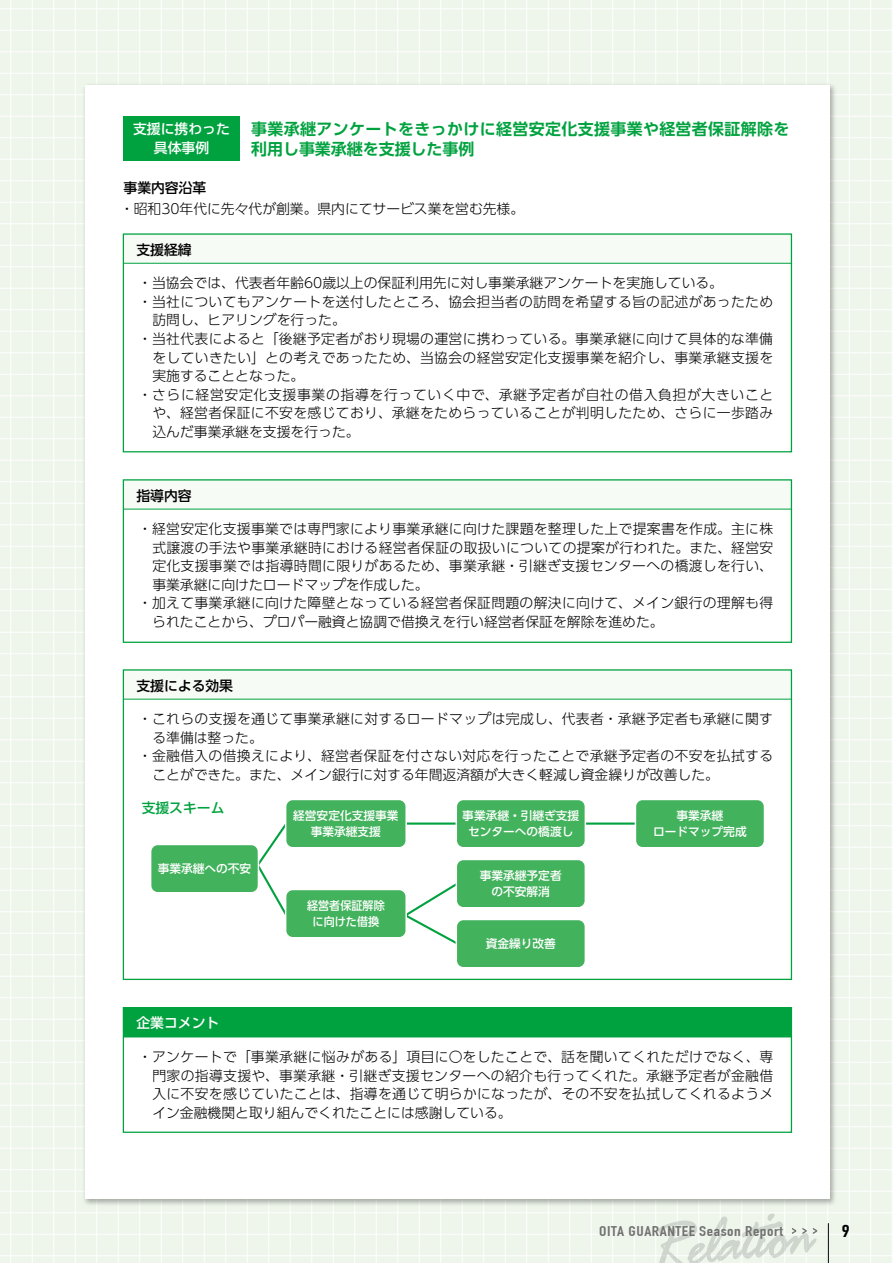
<style>
.page{position:relative;width:893px;height:1263px;background:#fff}
.page>*{position:absolute;margin:0;border:0;box-sizing:border-box;transform-origin:0 0}
.t1{font:700 16.95px "DIN Condensed";color:#000;scale:1.25 1}
.t2{font:700 15.9px/20.2px "UD Shin Go Pro De";letter-spacing:.025em;color:#00a23f}
.t3{font:300 13.8px/18.6px "UD Shin Go Pro";letter-spacing:.025em;color:#000;text-align:justify}
.t4{font:300 13.8px "UD Shin Go Pro";color:#000}
.t5{font:300 13.8px "UD Shin Go Pro";letter-spacing:.05em;color:#000}
.t6{font:700 13.8px "DIN Condensed";letter-spacing:.03em;color:#727171;scale:1.25 1}
.t7{font:500 13.8px "UD Shin Go Pro";color:#000}
.t8{font:500 13.8px/19.2px "UD Shin Go Pro";color:#fff;text-align:center}
.t9{font:500 13.8px "UD Shin Go Pro";color:#00a23f}
.t10{font:500 11.7px/15.9px "UD Shin Go Pro";color:#fff;text-align:center}
.t11{font:500 11.7px/15.9px "UD Shin Go Pro";color:#fff;text-align:center;scale:.95 1}
</style>
<div class="page">
<div style="left:0;top:0;width:893px;height:1263px;background:linear-gradient(to right,#f0f7ee,#f0f7ee)"></div>
<img style="left:81px;top:81px;width:757px;height:1126px">
<div style="left:85px;top:85px;width:744px;height:1114px;background:#fff"></div>
<svg style="left:259px;top:822px;width:376px;height:122px"></svg>
<div style="left:123px;top:116px;width:117px;height:45px;background:#00a23f"></div>
<div style="left:123px;top:234px;width:669px;height:29px;background:#f7fbf6"></div>
<hr style="left:124px;top:263px;width:667px;height:1px;background:#00a23f">
<div style="left:123px;top:233px;width:669px;height:219px;border:1px solid #00a23f"></div>
<div style="left:123px;top:480px;width:669px;height:29px;background:#f7fbf6"></div>
<hr style="left:124px;top:509px;width:667px;height:1px;background:#00a23f">
<div style="left:123px;top:479px;width:669px;height:164px;border:1px solid #00a23f"></div>
<div style="left:123px;top:1007px;width:669px;height:30px;background:#00a23f"></div>
<hr style="left:124px;top:1037px;width:667px;height:1px;background:#00a23f">
<div style="left:123px;top:1007px;width:669px;height:126px;border:1px solid #00a23f"></div>
<div style="left:150px;top:844px;width:109px;height:49px;border:3px solid #fff;border-radius:6px"></div>
<div style="left:151px;top:845px;width:107px;height:47px;background:#43b25d;border-radius:6px"></div>
<div style="left:285px;top:889px;width:122px;height:49px;border:3px solid #fff;border-radius:6px"></div>
<div style="left:286px;top:890px;width:119px;height:47px;background:#43b25d;border-radius:6px"></div>
<div style="left:285px;top:799px;width:122px;height:49px;border:3px solid #fff;border-radius:6px"></div>
<div style="left:286px;top:800px;width:119px;height:47px;background:#43b25d;border-radius:6px"></div>
<div style="left:456px;top:919px;width:130px;height:49px;border:3px solid #fff;border-radius:6px"></div>
<div style="left:457px;top:920px;width:128px;height:47px;background:#43b25d;border-radius:6px"></div>
<div style="left:456px;top:859px;width:130px;height:49px;border:3px solid #fff;border-radius:6px"></div>
<div style="left:457px;top:860px;width:128px;height:47px;background:#43b25d;border-radius:6px"></div>
<div style="left:456px;top:799px;width:130px;height:49px;border:3px solid #fff;border-radius:6px"></div>
<div style="left:457px;top:800px;width:128px;height:47px;background:#43b25d;border-radius:6px"></div>
<div style="left:635px;top:799px;width:130px;height:49px;border:3px solid #fff;border-radius:6px"></div>
<div style="left:636px;top:800px;width:128px;height:47px;background:#43b25d;border-radius:6px"></div>
<div style="left:123px;top:670px;width:669px;height:29px;background:#f7fbf6"></div>
<hr style="left:124px;top:699px;width:667px;height:1px;background:#00a23f">
<svg style="left:658px;top:1214px;width:159px;height:49px;background:#e4ebe2"></svg>
<hr style="left:828px;top:1223px;width:1px;height:40px;background:#000">
<p class="t2" style="left:251px;top:118px;width:540px">事業承継アンケートをきっかけに経営安定化支援事業や経営者保証解除を利用し事業承継を支援した事例</p>
<p class="t8" style="left:133px;top:119px;width:98px">支援に携わった具体事例</p>
<p class="t7" style="left:124px;top:177px;width:84px">事業内容沿革</p>
<p class="t4" style="left:120px;top:197px;width:406px">・昭和30年代に先々代が創業。県内にてサービス業を営む先様。</p>
<p class="t7" style="left:136px;top:238px;width:57px">支援経緯</p>
<p class="t4" style="left:138px;top:272px;width:586px">・当協会では、代表者年齢60歳以上の保証利用先に対し事業承継アンケートを実施している。</p>
<p class="t3" style="left:138px;top:292px;width:636px">・当社についてもアンケートを送付したところ、協会担当者の訪問を希望する旨の記述があったため</p>
<p class="t4" style="left:152px;top:309px;width:195px">訪問し、ヒアリングを行った。</p>
<p class="t3" style="left:138px;top:329px;width:636px">・当社代表によると「後継予定者がおり現場の運営に携わっている。事業承継に向けて具体的な準備</p>
<p class="t3" style="left:152px;top:348px;width:622px">をしていきたい」との考えであったため、当協会の経営安定化支援事業を紹介し、事業承継支援を</p>
<p class="t4" style="left:152px;top:365px;width:154px">実施することとなった。</p>
<p class="t5" style="left:138px;top:383px;width:637px">・さらに経営安定化支援事業の指導を行っていく中で、承継予定者が自社の借入負担が大きいこと</p>
<p class="t3" style="left:152px;top:403px;width:622px">や、経営者保証に不安を感じており、承継をためらっていることが判明したため、さらに一歩踏み</p>
<p class="t4" style="left:152px;top:421px;width:209px">込んだ事業承継を支援を行った。</p>
<p class="t7" style="left:136px;top:484px;width:57px">指導内容</p>
<p class="t3" style="left:138px;top:519px;width:636px">・経営安定化支援事業では専門家により事業承継に向けた課題を整理した上で提案書を作成。主に株</p>
<p class="t3" style="left:152px;top:538px;width:622px">式譲渡の手法や事業承継時における経営者保証の取扱いについての提案が行われた。また、経営安</p>
<p class="t3" style="left:152px;top:556px;width:622px">定化支援事業では指導時間に限りがあるため、事業承継・引継ぎ支援センターへの橋渡しを行い、</p>
<p class="t4" style="left:152px;top:573px;width:278px">事業承継に向けたロードマップを作成した。</p>
<p class="t3" style="left:138px;top:593px;width:636px">・加えて事業承継に向けた障壁となっている経営者保証問題の解決に向けて、メイン銀行の理解も得</p>
<p class="t4" style="left:152px;top:611px;width:513px">られたことから、プロパー融資と協調で借換えを行い経営者保証を解除を進めた。</p>
<p class="t7" style="left:136px;top:674px;width:98px">支援による効果</p>
<p class="t3" style="left:138px;top:709px;width:636px">・これらの支援を通じて事業承継に対するロードマップは完成し、代表者・承継予定者も承継に関す</p>
<p class="t4" style="left:152px;top:726px;width:112px">る準備は整った。</p>
<p class="t3" style="left:138px;top:746px;width:636px">・金融借入の借換えにより、経営者保証を付さない対応を行ったことで承継予定者の不安を払拭する</p>
<p class="t4" style="left:152px;top:763px;width:568px">ことができた。また、メイン銀行に対する年間返済額が大きく軽減し資金繰りが改善した。</p>
<p class="t9" style="left:142px;top:797px;width:84px">支援スキーム</p>
<p class="t10" style="left:462px;top:807px;width:118px">事業承継・引継ぎ支援センターへの橋渡し</p>
<p class="t10" style="left:653px;top:807px;width:95px">事業承継<br>ロードマップ完成</p>
<p class="t10" style="left:293px;top:807px;width:107px">経営安定化支援事業事業承継支援</p>
<p class="t10" style="left:158px;top:860px;width:95px">事業承継への不安</p>
<p class="t11" style="left:307px;top:897px;width:83px">経営者保証解除に向けた借換</p>
<p class="t10" style="left:480px;top:867px;width:83px">事業承継予定者の不安解消</p>
<p class="t10" style="left:486px;top:935px;width:72px">資金繰り改善</p>
<p class="t8" style="left:136px;top:1013px;width:84px">企業コメント</p>
<p class="t3" style="left:152px;top:1047px;width:622px;text-indent:-14px">・アンケートで「事業承継に悩みがある」項目に〇をしたことで、話を聞いてくれただけでなく、専門家の指導支援や、事業承継・引継ぎ支援センターへの紹介も行ってくれた。承継予定者が金融借入に不安を感じていたことは、指導を通じて明らかになったが、その不安を払拭してくれるようメイン金融機関と取り組んでくれたことには感謝している。</p>
<p class="t6" style="left:599px;top:1223px;width:149px">OITA GUARANTEE Season Report</p>
<p class="t1" style="left:842px;top:1221px;width:8px">9</p>
</div>
